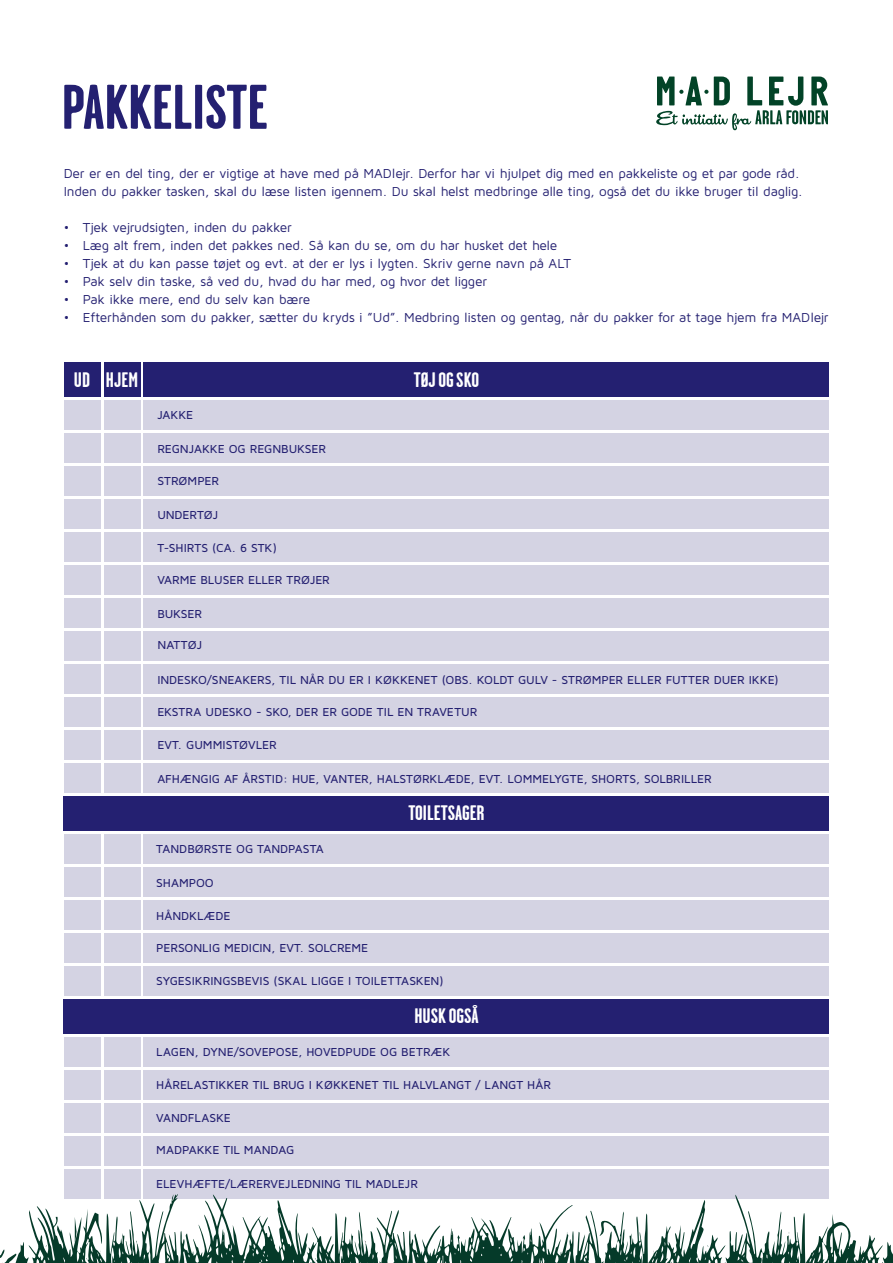
<style>
.page{position:relative;width:893px;height:1263px;background:#fff}
.page>*{position:absolute;margin:0;border:0;box-sizing:border-box;transform-origin:0 0}
.t1{font:63px "Arla Sans";color:#242071}
.t2{font:21px "Arla Sans";color:#fff}
.t3{font:13.5px/18px "Maven Pro";letter-spacing:-.015em;color:#242071}
.t4{font:500 12px "Maven Pro";letter-spacing:-.005em;color:#242071}
</style>
<div class="page">
<div style="left:64px;top:999px;width:765px;height:34px;background:#242071"></div>
<div style="left:64px;top:796px;width:765px;height:35px;background:#242071"></div>
<div style="left:144px;top:363px;width:685px;height:34px;background:#242071"></div>
<div style="left:144px;top:400px;width:685px;height:30px;background:#d4d3e3"></div>
<div style="left:144px;top:466px;width:685px;height:30px;background:#d4d3e3"></div>
<div style="left:144px;top:532px;width:685px;height:30px;background:#d4d3e3"></div>
<div style="left:144px;top:631px;width:685px;height:30px;background:#d4d3e3"></div>
<div style="left:144px;top:834px;width:685px;height:29px;background:#d4d3e3"></div>
<div style="left:144px;top:1037px;width:685px;height:29px;background:#d4d3e3"></div>
<div style="left:144px;top:730px;width:685px;height:30px;background:#d4d3e3"></div>
<div style="left:144px;top:933px;width:685px;height:29px;background:#d4d3e3"></div>
<div style="left:144px;top:433px;width:685px;height:30px;background:#d4d3e3"></div>
<div style="left:144px;top:500px;width:685px;height:29px;background:#d4d3e3"></div>
<div style="left:144px;top:598px;width:685px;height:30px;background:#d4d3e3"></div>
<div style="left:144px;top:697px;width:685px;height:30px;background:#d4d3e3"></div>
<div style="left:144px;top:900px;width:685px;height:30px;background:#d4d3e3"></div>
<div style="left:144px;top:565px;width:685px;height:30px;background:#d4d3e3"></div>
<div style="left:144px;top:664px;width:685px;height:30px;background:#d4d3e3"></div>
<div style="left:144px;top:867px;width:685px;height:30px;background:#d4d3e3"></div>
<div style="left:144px;top:1070px;width:685px;height:29px;background:#d4d3e3"></div>
<div style="left:144px;top:763px;width:685px;height:30px;background:#d4d3e3"></div>
<div style="left:144px;top:966px;width:685px;height:29px;background:#d4d3e3"></div>
<div style="left:64px;top:400px;width:36px;height:30px;background:#d4d3e3"></div>
<div style="left:64px;top:466px;width:36px;height:30px;background:#d4d3e3"></div>
<div style="left:64px;top:532px;width:36px;height:30px;background:#d4d3e3"></div>
<div style="left:64px;top:631px;width:36px;height:30px;background:#d4d3e3"></div>
<div style="left:64px;top:834px;width:36px;height:29px;background:#d4d3e3"></div>
<div style="left:64px;top:1037px;width:36px;height:29px;background:#d4d3e3"></div>
<div style="left:64px;top:730px;width:36px;height:30px;background:#d4d3e3"></div>
<div style="left:64px;top:933px;width:36px;height:29px;background:#d4d3e3"></div>
<div style="left:64px;top:433px;width:36px;height:30px;background:#d4d3e3"></div>
<div style="left:64px;top:500px;width:36px;height:29px;background:#d4d3e3"></div>
<div style="left:64px;top:598px;width:36px;height:30px;background:#d4d3e3"></div>
<div style="left:64px;top:697px;width:36px;height:30px;background:#d4d3e3"></div>
<div style="left:64px;top:900px;width:36px;height:30px;background:#d4d3e3"></div>
<div style="left:64px;top:565px;width:36px;height:30px;background:#d4d3e3"></div>
<div style="left:64px;top:664px;width:36px;height:30px;background:#d4d3e3"></div>
<div style="left:64px;top:867px;width:36px;height:30px;background:#d4d3e3"></div>
<div style="left:64px;top:1070px;width:36px;height:29px;background:#d4d3e3"></div>
<div style="left:64px;top:763px;width:36px;height:30px;background:#d4d3e3"></div>
<div style="left:64px;top:966px;width:36px;height:29px;background:#d4d3e3"></div>
<div style="left:64px;top:363px;width:36px;height:34px;background:#242071"></div>
<div style="left:104px;top:400px;width:36px;height:30px;background:#d4d3e3"></div>
<div style="left:104px;top:466px;width:36px;height:30px;background:#d4d3e3"></div>
<div style="left:104px;top:532px;width:36px;height:30px;background:#d4d3e3"></div>
<div style="left:104px;top:631px;width:36px;height:30px;background:#d4d3e3"></div>
<div style="left:104px;top:834px;width:36px;height:29px;background:#d4d3e3"></div>
<div style="left:104px;top:1037px;width:36px;height:29px;background:#d4d3e3"></div>
<div style="left:104px;top:730px;width:36px;height:30px;background:#d4d3e3"></div>
<div style="left:104px;top:933px;width:36px;height:29px;background:#d4d3e3"></div>
<div style="left:104px;top:433px;width:36px;height:30px;background:#d4d3e3"></div>
<div style="left:104px;top:500px;width:36px;height:29px;background:#d4d3e3"></div>
<div style="left:104px;top:598px;width:36px;height:30px;background:#d4d3e3"></div>
<div style="left:104px;top:697px;width:36px;height:30px;background:#d4d3e3"></div>
<div style="left:104px;top:900px;width:36px;height:30px;background:#d4d3e3"></div>
<div style="left:104px;top:565px;width:36px;height:30px;background:#d4d3e3"></div>
<div style="left:104px;top:664px;width:36px;height:30px;background:#d4d3e3"></div>
<div style="left:104px;top:867px;width:36px;height:30px;background:#d4d3e3"></div>
<div style="left:104px;top:1070px;width:36px;height:29px;background:#d4d3e3"></div>
<div style="left:104px;top:763px;width:36px;height:30px;background:#d4d3e3"></div>
<div style="left:104px;top:966px;width:36px;height:29px;background:#d4d3e3"></div>
<div style="left:104px;top:363px;width:36px;height:34px;background:#242071"></div>
<svg style="left:656px;top:77px;width:172px;height:53px"></svg>
<div style="left:144px;top:1103px;width:685px;height:29px;background:#d4d3e3"></div>
<div style="left:64px;top:1103px;width:36px;height:29px;background:#d4d3e3"></div>
<div style="left:104px;top:1103px;width:36px;height:29px;background:#d4d3e3"></div>
<div style="left:144px;top:1136px;width:685px;height:30px;background:#d4d3e3"></div>
<div style="left:64px;top:1136px;width:36px;height:30px;background:#d4d3e3"></div>
<div style="left:64px;top:1169px;width:36px;height:30px;background:#d4d3e3"></div>
<div style="left:104px;top:1136px;width:36px;height:30px;background:#d4d3e3"></div>
<div style="left:104px;top:1169px;width:36px;height:30px;background:#d4d3e3"></div>
<div style="left:144px;top:1169px;width:685px;height:30px;background:#d4d3e3"></div>
<svg style="left:0;top:1194px;width:893px;height:69px"></svg>
<h1 class="t1" style="left:62px;top:72px;width:208px">PAKKELISTE</h1>
<p class="t3" style="left:64px;top:164px;width:740px">Der er en del ting, der er vigtige at have med på MADlejr. Derfor har vi hjulpet dig med en pakkeliste og et par gode råd.<br>Inden du pakker tasken, skal du læse listen igennem. Du skal helst medbringe alle ting, også det du ikke bruger til daglig.</p>
<p class="t3" style="left:64px;top:218px;width:229px">• Tjek vejrudsigten, inden du pakker</p>
<p class="t3" style="left:64px;top:236px;width:495px">• Læg alt frem, inden det pakkes ned. Så kan du se, om du har husket det hele</p>
<p class="t3" style="left:64px;top:254px;width:509px">• Tjek at du kan passe tøjet og evt. at der er lys i lygten. Skriv gerne navn på ALT</p>
<p class="t3" style="left:64px;top:272px;width:425px">• Pak selv din taske, så ved du, hvad du har med, og hvor det ligger</p>
<p class="t3" style="left:64px;top:290px;width:248px">• Pak ikke mere, end du selv kan bære</p>
<p class="t3" style="left:64px;top:308px;width:766px">• Efterhånden som du pakker, sætter du kryds i ”Ud”. Medbring listen og gentag, når du pakker for at tage hjem fra MADlejr</p>
<h2 class="t2" style="left:74px;top:368px;width:66px">UD HJEM</h2>
<h2 class="t2" style="left:414px;top:368px;width:51px">TØJ OG SKO</h2>
<p class="t4" style="left:157px;top:407px;width:14px">JAKKE</p>
<p class="t4" style="left:157px;top:441px;width:9px">REGN</p>
<p class="t4" style="left:189px;top:441px;width:14px">JAKKE</p>
<p class="t4" style="left:229px;top:441px;width:30px">OG REGNBUKSER</p>
<p class="t4" style="left:157px;top:474px;width:9px">STRØMPER</p>
<p class="t4" style="left:157px;top:508px;width:9px">UNDERTØ</p>
<p class="t4" style="left:213px;top:508px;width:7px">J</p>
<p class="t4" style="left:157px;top:540px;width:19px">T-SHIRTS</p>
<p class="t4" style="left:212px;top:540px;width:66px">(CA. 6 STK)</p>
<p class="t4" style="left:157px;top:573px;width:9px">VARME</p>
<p class="t4" style="left:201px;top:573px;width:9px">BLUSER</p>
<p class="t4" style="left:248px;top:573px;width:8px">ELLER</p>
<p class="t4" style="left:286px;top:573px;width:9px">TRØ</p>
<p class="t4" style="left:310px;top:573px;width:13px">JER</p>
<p class="t4" style="left:157px;top:606px;width:9px">BUKSER</p>
<p class="t4" style="left:157px;top:638px;width:9px">NATTØ</p>
<p class="t4" style="left:197px;top:638px;width:7px">J</p>
<p class="t4" style="left:157px;top:672px;width:8px">INDESKO</p>
<p class="t4" style="left:207px;top:672px;width:102px">/SNEAKERS, TIL NÅR</p>
<p class="t4" style="left:329px;top:672px;width:56px">DU ERIKØKKENET</p>
<p class="t4" style="left:442px;top:672px;width:13px">(OBS</p>
<p class="t4" style="left:468px;top:672px;width:17px">. KOLDT</p>
<p class="t4" style="left:518px;top:672px;width:9px">GULV</p>
<p class="t4" style="left:552px;top:672px;width:228px">- STRØMPER ELLER FUTTER DUER IKKE)</p>
<p class="t4" style="left:157px;top:705px;width:9px">EKSTRA</p>
<p class="t4" style="left:206px;top:705px;width:9px">UDESKO</p>
<p class="t4" style="left:256px;top:705px;width:18px">- SKO</p>
<p class="t4" style="left:288px;top:705px;width:16px">, DER</p>
<p class="t4" style="left:322px;top:705px;width:28px">ER GODE</p>
<p class="t4" style="left:377px;top:705px;width:7px">TIL</p>
<p class="t4" style="left:397px;top:705px;width:29px">EN TRAVETUR</p>
<p class="t4" style="left:157px;top:737px;width:38px">EVT . GUMMISTØVLER</p>
<p class="t4" style="left:157px;top:771px;width:556px">AFHÆNGIG AF ÅRSTID: HUE, VANTER, HALSTØRKLÆDE, EVT. LOMMELYGTE, SHORTS, SOLBRILLER</p>
<p class="t4" style="left:156px;top:841px;width:169px">TANDBØRSTE OG TANDPASTA</p>
<p class="t4" style="left:156px;top:875px;width:59px">SHAMPOO</p>
<p class="t4" style="left:156px;top:908px;width:76px">HÅNDKLÆDE</p>
<p class="t4" style="left:156px;top:940px;width:213px">PERSONLIG MEDICIN, EVT. SOLCREME</p>
<h2 class="t2" style="left:408px;top:801px;width:78px">TOILETSAGER</h2>
<p class="t4" style="left:156px;top:973px;width:289px">SYGESIKRINGSBEVIS (SKAL LIGGE I TOILETTASKEN)</p>
<h2 class="t2" style="left:414px;top:1004px;width:66px">HUSK OGSÅ</h2>
<p class="t4" style="left:156px;top:1044px;width:296px">LAGEN, DYNE/SOVEPOSE, HOVEDPUDE OG BETRÆK</p>
<p class="t4" style="left:156px;top:1077px;width:396px">HÅRELASTIKKER TIL BRUG I KØKKENET TIL HALVLANGT / LANGT HÅR</p>
<p class="t4" style="left:156px;top:1110px;width:76px">VANDFLASKE</p>
<p class="t4" style="left:156px;top:1142px;width:139px">MADPAKKE TIL MANDAG</p>
<p class="t4" style="left:156px;top:1176px;width:263px">ELEVHÆFTE/LÆRERVEJLEDNING TIL MADLEJR</p>
</div>
